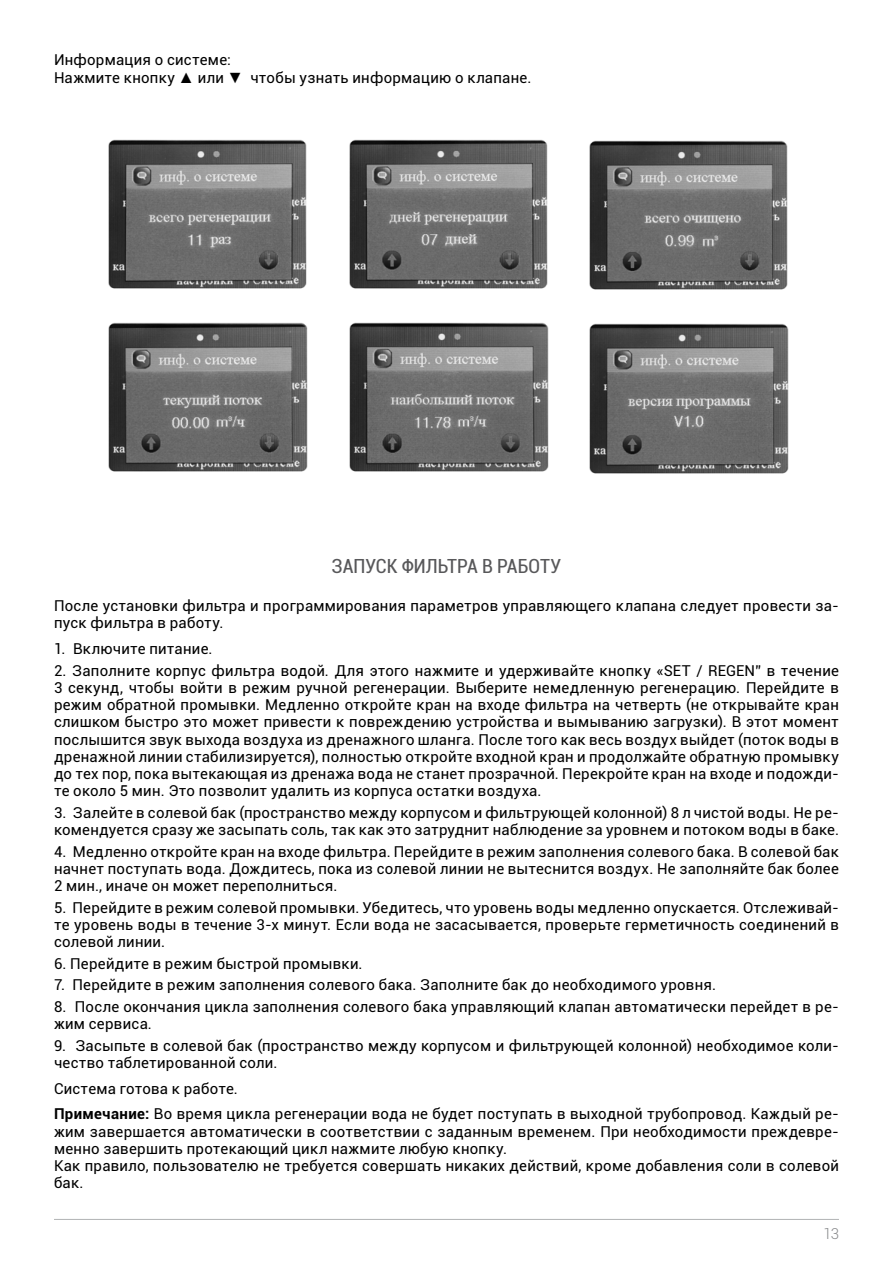
<style>
.page{position:relative;width:893px;height:1263px;background:#fff}
.page>*{position:absolute;margin:0;border:0;box-sizing:border-box;transform-origin:0 0}
.t1{font:condensed 19.5px "Roboto";color:#58585a}
.t2{font:15px/17.2px "Roboto";letter-spacing:.015em;color:#000}
.t3{font:300 15px "Roboto";color:#87888a}
.s1{font-family:"Arial"}
.s2{font-weight:700}
</style>
<div class="page">
<hr style="left:54px;top:1219px;width:785px;height:1px;background:#b1b3b4">
<img style="left:108px;top:139px;width:199px;height:150px">
<img style="left:108px;top:322px;width:200px;height:150px">
<img style="left:349px;top:139px;width:199px;height:150px">
<img style="left:349px;top:322px;width:200px;height:150px">
<img style="left:589px;top:140px;width:199px;height:150px">
<img style="left:589px;top:323px;width:200px;height:151px">
<p class="t2" style="left:54px;top:51px;width:178px">Информация о системе:</p>
<p class="t2" style="left:54px;top:68px;width:479px">Нажмите кнопку <span class="s1">▲</span> или <span class="s1">▼</span> чтобы узнать информацию о клапане.</p>
<p class="t1" style="left:332px;top:552px;width:231px">ЗАПУСК ФИЛЬТРА В РАБОТУ</p>
<p class="t2" style="left:54px;top:597px;width:786px">После установки фильтра и программирования параметров управляющего клапана следует провести за&shy;пуск фильтра в работу.</p>
<p class="t2" style="left:54px;top:640px;width:160px">1. Включите питание.</p>
<p class="t2" style="left:54px;top:661px;width:786px;text-align:justify">2. Заполните корпус фильтра водой. Для этого нажмите и удерживайте кнопку «SET / REGEN” в течение 3 секунд, чтобы войти в режим ручной регенерации. Выберите немедленную регенерацию. Перейдите в режим обратной промывки. Медленно откройте кран на входе фильтра на четверть (не открывайте кран слишком быстро это может привести к повреждению устройства и вымыванию загрузки). В этот момент послышится звук выхода воздуха из дренажного шланга. После того как весь воздух выйдет (поток воды в дренажной линии стабилизируется), полностью откройте входной кран и продолжайте обратную промывку до тех пор, пока вытекающая из дренажа вода не станет прозрачной. Перекройте кран на входе и подожди&shy;те около 5 мин. Это позволит удалить из корпуса остатки воздуха.</p>
<p class="t2" style="left:54px;top:803px;width:786px">3. Залейте в солевой бак (пространство между корпусом и фильтрующей колонной) 8 л чистой воды. Не ре&shy;комендуется сразу же засыпать соль, так как это затруднит наблюдение за уровнем и потоком воды в баке.</p>
<p class="t2" style="left:54px;top:842px;width:786px;text-align:justify">4. Медленно откройте кран на входе фильтра. Перейдите в режим заполнения солевого бака. В солевой бак начнет поступать вода. Дождитесь, пока из солевой линии не вытеснится воздух. Не заполняйте бак более 2 мин., иначе он может переполниться.</p>
<p class="t2" style="left:54px;top:898px;width:786px;text-align:justify">5. Перейдите в режим солевой промывки. Убедитесь, что уровень воды медленно опускается. Отслеживай&shy;те уровень воды в течение 3-х минут. Если вода не засасывается, проверьте герметичность соединений в солевой линии.</p>
<p class="t2" style="left:54px;top:954px;width:310px">6. Перейдите в режим быстрой промывки.</p>
<p class="t2" style="left:54px;top:976px;width:663px">7. Перейдите в режим заполнения солевого бака. Заполните бак до необходимого уровня.</p>
<p class="t2" style="left:54px;top:997px;width:786px">8. После окончания цикла заполнения солевого бака управляющий клапан автоматически перейдет в ре&shy;жим сервиса.</p>
<p class="t2" style="left:54px;top:1036px;width:786px">9. Засыпьте в солевой бак (пространство между корпусом и фильтрующей колонной) необходимое коли&shy;чество таблетированной соли.</p>
<p class="t2" style="left:54px;top:1079px;width:185px">Система готова к работе.</p>
<p class="t2" style="left:54px;top:1105px;width:786px;text-align:justify"><span class="s2">Примечание:</span> Во время цикла регенерации вода не будет поступать в выходной трубопровод. Каждый ре&shy;жим завершается автоматически в соответствии с заданным временем. При необходимости преждевре&shy;менно завершить протекающий цикл нажмите любую кнопку.</p>
<p class="t2" style="left:54px;top:1156px;width:786px">Как правило, пользователю не требуется совершать никаких действий, кроме добавления соли в солевой бак.</p>
<p class="t3" style="left:823px;top:1223px;width:17px">13</p>
</div>
